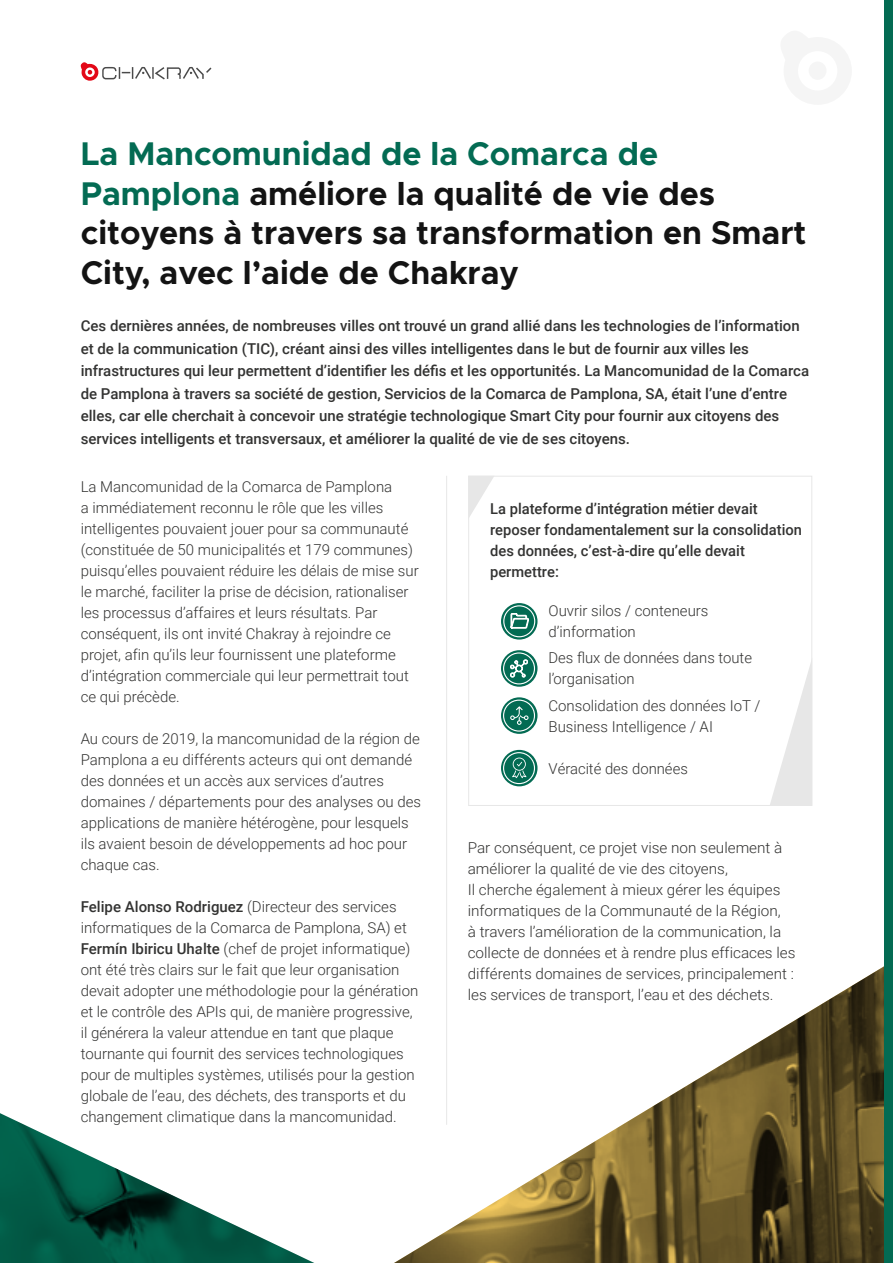
<style>
.page{position:relative;width:893px;height:1263px;background:#fff}
.page>*{position:absolute;margin:0;border:0;box-sizing:border-box;transform-origin:0 0}
.t1{font:700 33px/39.6px "Metropolis";color:#131313}
.t2{font:300 15px/21px "Roboto";color:#333332}
.t3{font:500 15px/22.5px "Roboto";color:#333332}
.s1{color:#036b53}
.s2{font-weight:500}
</style>
<div class="page">
<svg style="left:81px;top:62px;width:130px;height:19px"></svg>
<svg style="left:501px;top:603px;width:36px;height:36px"></svg>
<div style="left:503px;top:605px;width:32px;height:32px;border:1px solid #fff;border-radius:50%"></div>
<svg style="left:501px;top:650px;width:36px;height:37px"></svg>
<svg style="left:501px;top:750px;width:36px;height:36px"></svg>
<svg style="left:501px;top:697px;width:36px;height:37px"></svg>
<svg style="left:769px;top:657px;width:43px;height:149px"></svg>
<svg style="left:468px;top:476px;width:26px;height:43px"></svg>
<div style="left:503px;top:652px;width:32px;height:32px;border:1px solid #fff;border-radius:50%"></div>
<div style="left:503px;top:752px;width:32px;height:32px;border:1px solid #fff;border-radius:50%"></div>
<div style="left:503px;top:700px;width:32px;height:32px;border:1px solid #fff;border-radius:50%"></div>
<hr style="left:446px;top:476px;width:1px;height:649px;background:#e7e7e7">
<svg style="left:511px;top:613px;width:18px;height:15px"></svg>
<svg style="left:510px;top:660px;width:18px;height:17px"></svg>
<svg style="left:510px;top:706px;width:18px;height:19px"></svg>
<svg style="left:512px;top:757px;width:14px;height:21px"></svg>
<svg style="left:555px;top:966px;width:329px;height:297px"></svg>
<svg style="left:0;top:1113px;width:555px;height:150px"></svg>
<div style="left:884px;top:0;width:9px;height:1263px;background:#036b53"></div>
<h1 class="t1" style="left:81px;top:134px;width:727px"><span class="s1">La Mancomunidad de la Comarca de Pamplona</span> améliore la qualité de vie des citoyens à travers sa transformation en Smart City, avec l’aide de Chakray</h1>
<p class="t3" style="left:81px;top:314px;width:730px">Ces dernières années, de nombreuses villes ont trouvé un grand allié dans les technologies de l’information et de la communication (TIC), créant ainsi des villes intelligentes dans le but de fournir aux villes les infrastructures qui leur permettent d’identifier les défis et les opportunités. La Mancomunidad de la Comarca de Pamplona à travers sa société de gestion, Servicios de la Comarca de Pamplona, SA, était l’une d’entre elles, car elle cherchait à concevoir une stratégie technologique Smart City pour fournir aux citoyens des services intelligents et transversaux, et améliorer la qualité de vie de ses citoyens.</p>
<p class="t2" style="left:81px;top:475px;width:340px">La Mancomunidad de la Comarca de Pamplona<br>a immédiatement reconnu le rôle que les villes intelligentes pouvaient jouer pour sa communauté (constituée de 50 municipalités et 179 communes) puisqu’elles pouvaient réduire les délais de mise sur le marché, faciliter la prise de décision, rationaliser les processus d’affaires et leurs résultats. Par conséquent, ils ont invité Chakray à rejoindre ce projet, afin qu’ils leur fournissent une plateforme d’intégration commerciale qui leur permettrait tout ce qui précède.</p>
<p class="t2" style="left:81px;top:727px;width:342px">Au cours de 2019, la mancomunidad de la région de Pamplona a eu différents acteurs qui ont demandé des données et un accès aux services d’autres domaines / départements pour des analyses ou des applications de manière hétérogène, pour lesquels ils avaient besoin de développements ad hoc pour chaque cas.</p>
<p class="t2" style="left:81px;top:895px;width:339px"><span class="s2">Felipe Alonso Rodriguez</span> (Directeur des services informatiques de la Comarca de Pamplona, SA) et <span class="s2">Fermín Ibiricu Uhalte</span> (chef de projet informatique) ont été très clairs sur le fait que leur organisation devait adopter une méthodologie pour la génération et le contrôle des APIs qui, de manière progressive, il générera la valeur attendue en tant que plaque tournante qui fournit des services technologiques pour de multiples systèmes, utilisés pour la gestion globale de l’eau, des déchets, des transports et du changement climatique dans la mancomunidad.</p>
<p class="t3" style="left:490px;top:498px;width:313px;line-height:21px">La plateforme d’intégration métier devait reposer fondamentalement sur la consolidation des données, c’est-à-dire qu’elle devait permettre:</p>
<p class="t2" style="left:548px;top:600px;width:162px">Ouvrir silos / conteneurs d’information</p>
<p class="t2" style="left:548px;top:647px;width:205px">Des flux de données dans toute l’organisation</p>
<p class="t2" style="left:548px;top:694px;width:213px">Consolidation des données IoT /<br>Business Intelligence / AI</p>
<p class="t2" style="left:548px;top:757px;width:141px">Véracité des données</p>
<p class="t2" style="left:468px;top:837px;width:329px">Par conséquent, ce projet vise non seulement à améliorer la qualité de vie des citoyens,<br>Il cherche également à mieux gérer les équipes informatiques de la Communauté de la Région,<br>à travers l’amélioration de la communication, la collecte de données et à rendre plus efficaces les différents domaines de services, principalement : les services de transport, l’eau et des déchets.</p>
</div>
